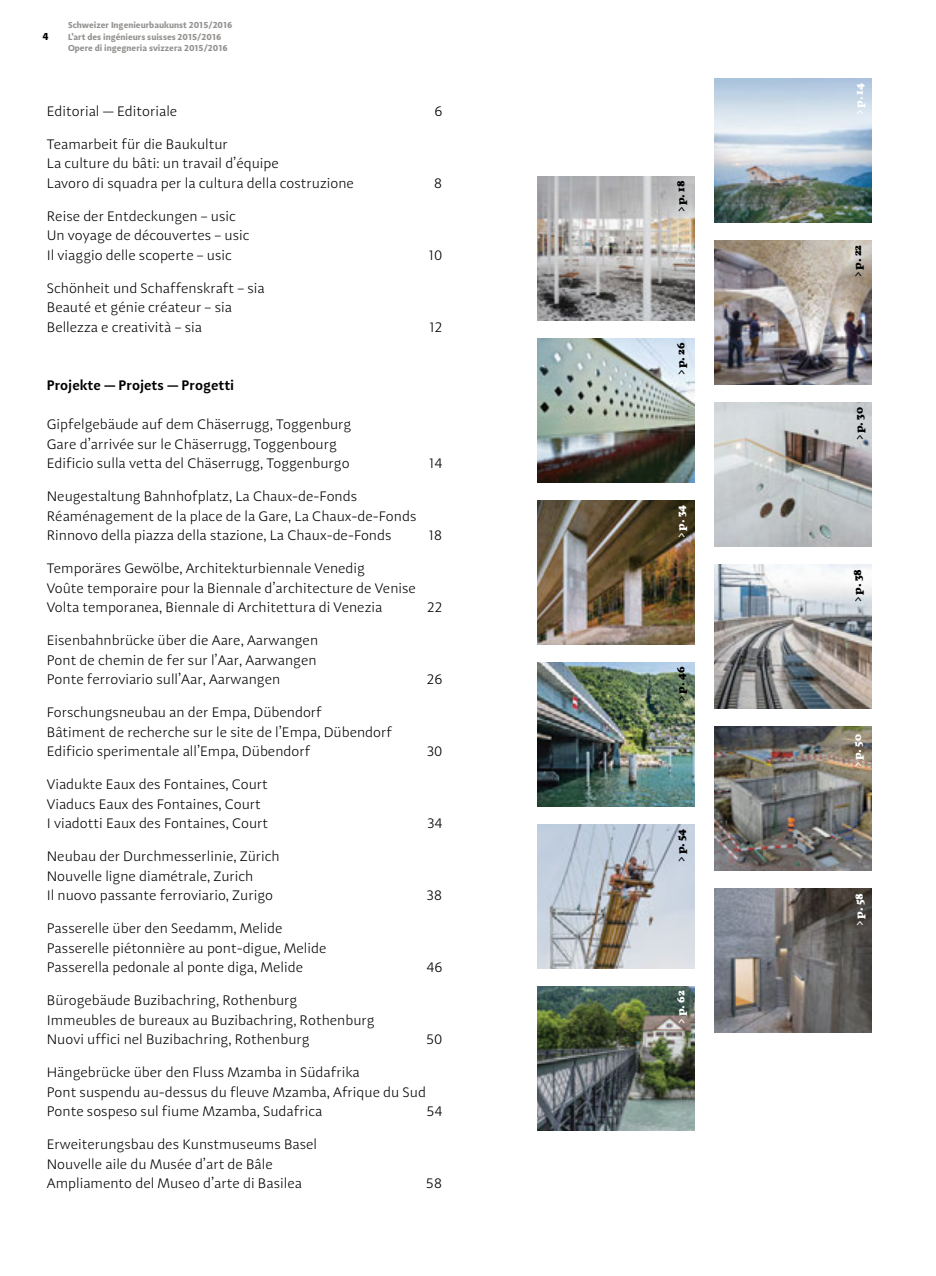
<style>
.page{position:relative;width:936px;height:1276px;background:#fff}
.page>*{position:absolute;margin:0;border:0;box-sizing:border-box;transform-origin:0 0}
.t1{font:300 14.25px/19.5px "Adagio Sans";color:#000}
.t2{font:600 14.25px "Adagio Sans";color:#000}
.t3{font:700 11.25px "Vollkorn";color:#000}
.t4{font:700 11.25px "Vollkorn";color:#fff}
.t5{font:700 10.5px "Adagio Sans";color:#000}
.t6{font:700 9px/11.2px "Adagio Sans";color:#949290}
.s1{font-size:10.5px}
</style>
<div class="page">
<img style="left:714px;top:79px;width:157px;height:144px">
<img style="left:537px;top:338px;width:157px;height:144px">
<img style="left:714px;top:403px;width:157px;height:144px">
<img style="left:537px;top:986px;width:157px;height:144px">
<img style="left:537px;top:662px;width:157px;height:144px">
<img style="left:714px;top:727px;width:157px;height:144px">
<img style="left:537px;top:176px;width:157px;height:144px">
<img style="left:714px;top:241px;width:157px;height:144px">
<img style="left:537px;top:500px;width:157px;height:144px">
<img style="left:714px;top:565px;width:157px;height:144px">
<img style="left:537px;top:824px;width:157px;height:144px">
<img style="left:714px;top:889px;width:157px;height:144px">
<p class="t6" style="left:68px;top:20px;width:166px">Schweizer Ingenieurbaukunst 2015/2016</p>
<p class="t5" style="left:43px;top:30px;width:8px">4</p>
<p class="t6" style="left:68px;top:31px;width:161px">L’art des ingénieurs suisses 2015/2016<br>Opere di ingegneria svizzera 2015/2016</p>
<p class="t1" style="left:47px;top:101px;width:132px">Editorial — Editoriale</p>
<p class="t1" style="left:434px;top:101px;width:10px">6</p>
<p class="t1" style="left:47px;top:134px;width:308px">Teamarbeit für die Baukultur<br>La culture du bâti: un travail d’équipe<br>Lavoro di squadra per la cultura della costruzione</p>
<p class="t1" style="left:434px;top:173px;width:10px">8</p>
<p class="t1" style="left:47px;top:206px;width:204px">Reise der Entdeckungen – usic<br>Un voyage de découvertes – usic<br>Il viaggio delle scoperte – usic</p>
<p class="t1" style="left:47px;top:278px;width:219px">Schönheit und Schaffenskraft – sia<br>Beauté et génie créateur – sia<br>Bellezza e creatività – sia</p>
<p class="t1" style="left:428px;top:245px;width:15px">10</p>
<p class="t1" style="left:429px;top:317px;width:15px">12</p>
<p class="t2" style="left:47px;top:376px;width:189px">Projekte — Projets — Progetti</p>
<p class="t1" style="left:47px;top:415px;width:306px">Gipfelgebäude auf dem Chäserrugg, Toggenburg<br>Gare d’arrivée sur le Chäserrugg, Toggenbourg<br>Edificio sulla vetta del Chäserrugg, Toggenburgo</p>
<p class="t1" style="left:47px;top:487px;width:371px">Neugestaltung Bahnhofplatz, La Chaux-de-Fonds<br>Réaménagement de la place de la Gare, La Chaux-de-Fonds<br>Rinnovo della piazza della stazione, La Chaux-de-Fonds</p>
<p class="t1" style="left:47px;top:559px;width:370px">Temporäres Gewölbe, Architekturbiennale Venedig<br>Voûte temporaire pour la Biennale d’architecture de Venise<br>Volta temporanea, Biennale di Architettura di Venezia</p>
<p class="t1" style="left:47px;top:631px;width:273px;text-align:justify">Eisenbahnbrücke über die Aare, Aarwangen Pont de chemin de fer sur l’Aar, Aarwangen Ponte ferroviario sull’Aar, Aarwangen</p>
<p class="t1" style="left:47px;top:703px;width:347px">Forschungsneubau an der Empa, Dübendorf<br>Bâtiment de recherche sur le site de l’Empa, Dübendorf<br>Edificio sperimentale all’Empa, Dübendorf</p>
<p class="t1" style="left:47px;top:775px;width:223px">Viadukte Eaux des Fontaines, Court<br>Viaducs Eaux des Fontaines, Court<br>I viadotti Eaux des Fontaines, Court</p>
<p class="t1" style="left:47px;top:847px;width:234px">Neubau der Durchmesserlinie, Zürich<br>Nouvelle ligne diamétrale, Zurich<br>Il nuovo passante ferroviario, Zurigo</p>
<p class="t1" style="left:47px;top:919px;width:281px">Passerelle über den Seedamm, Melide<br>Passerelle piétonnière au pont-digue, Melide<br>Passerella pedonale al ponte diga, Melide</p>
<p class="t1" style="left:47px;top:991px;width:329px">Bürogebäude Buzibachring, Rothenburg<br>Immeubles de bureaux au Buzibachring, Rothenburg<br>Nuovi uffici nel Buzibachring, Rothenburg</p>
<p class="t1" style="left:429px;top:454px;width:15px">14</p>
<p class="t1" style="left:428px;top:526px;width:16px">18</p>
<p class="t1" style="left:427px;top:598px;width:17px">22</p>
<p class="t1" style="left:427px;top:670px;width:17px">26</p>
<p class="t1" style="left:427px;top:742px;width:17px">30</p>
<p class="t1" style="left:427px;top:814px;width:17px">34</p>
<p class="t1" style="left:426px;top:886px;width:17px">38</p>
<p class="t1" style="left:426px;top:958px;width:18px">46</p>
<p class="t1" style="left:426px;top:1030px;width:18px">50</p>
<p class="t1" style="left:47px;top:1063px;width:380px">Hängebrücke über den Fluss Mzamba in Südafrika<br>Pont suspendu au-dessus du fleuve Mzamba, Afrique du Sud<br>Ponte sospeso sul fiume Mzamba, Sudafrica</p>
<p class="t1" style="left:426px;top:1101px;width:18px">54</p>
<p class="t1" style="left:47px;top:1135px;width:272px">Erweiterungsbau des Kunstmuseums Basel<br>Nouvelle aile du Musée d’art de Bâle<br>Ampliamento del Museo d’arte di Basilea</p>
<p class="t1" style="left:426px;top:1173px;width:18px">58</p>
<p class="t3" style="left:673px;top:212px;width:33px;rotate:-90deg"><span class="s1">&gt;</span> p. 18</p>
<p class="t3" style="left:673px;top:375px;width:34px;rotate:-90deg"><span class="s1">&gt;</span> p. 26</p>
<p class="t4" style="left:673px;top:538px;width:35px;rotate:-90deg"><span class="s1">&gt;</span> p. 34</p>
<p class="t3" style="left:673px;top:700px;width:36px;rotate:-90deg"><span class="s1">&gt;</span> p. 46</p>
<p class="t3" style="left:673px;top:861px;width:34px;rotate:-90deg"><span class="s1">&gt;</span> p. 54</p>
<p class="t4" style="left:673px;top:1023px;width:34px;rotate:-90deg"><span class="s1">&gt;</span> p. 62</p>
<p class="t4" style="left:851px;top:115px;width:34px;rotate:-90deg"><span class="s1">&gt;</span> p. 14</p>
<p class="t3" style="left:849px;top:277px;width:33px;rotate:-90deg"><span class="s1">&gt;</span> p. 22</p>
<p class="t3" style="left:851px;top:440px;width:35px;rotate:-90deg"><span class="s1">&gt;</span> p. 30</p>
<p class="t3" style="left:849px;top:602px;width:34px;rotate:-90deg"><span class="s1">&gt;</span> p. 38</p>
<p class="t4" style="left:849px;top:767px;width:34px;rotate:-90deg"><span class="s1">&gt;</span> p. 50</p>
<p class="t4" style="left:851px;top:925px;width:34px;rotate:-90deg"><span class="s1">&gt;</span> p. 58</p>
</div>
